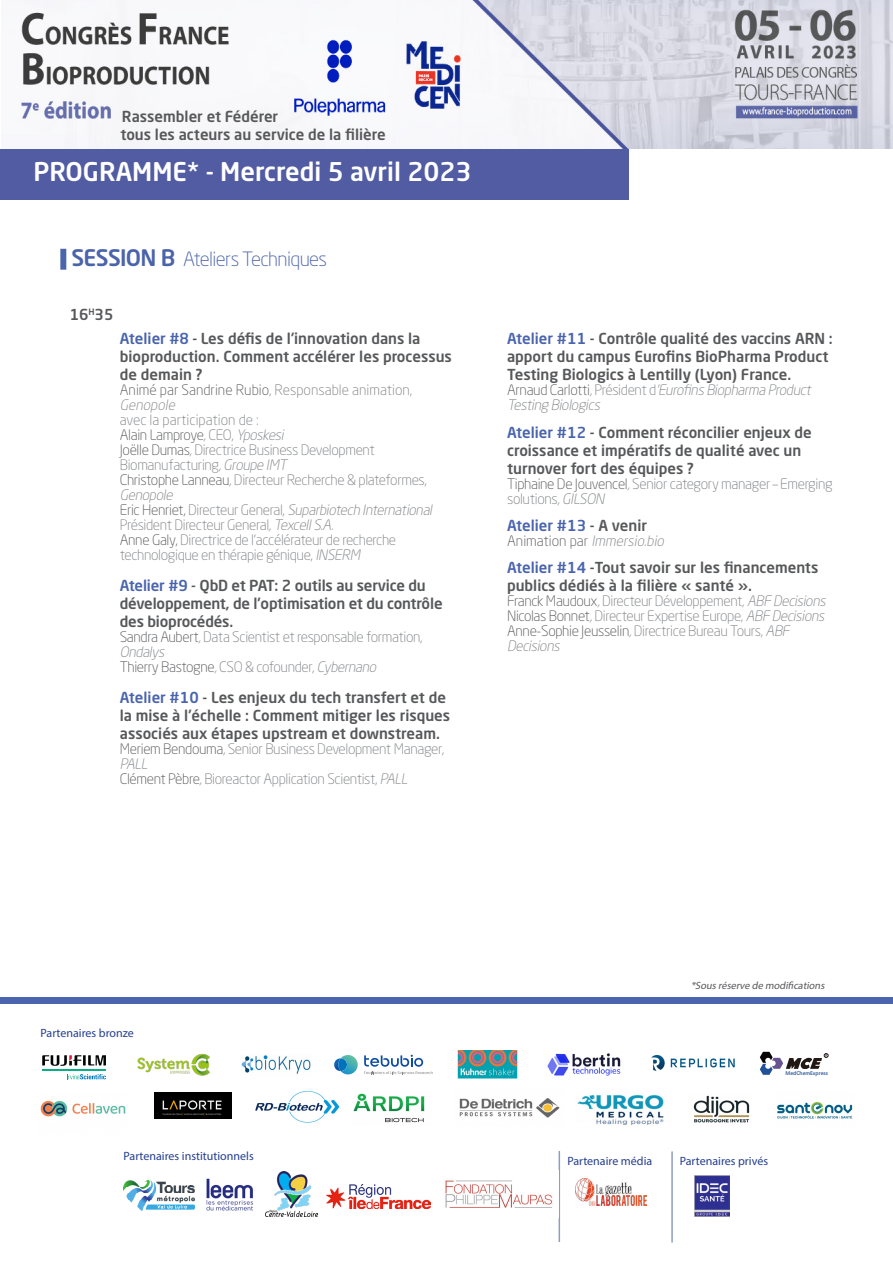
<style>
.page{position:relative;width:893px;height:1263px;background:#fff}
.page>*{position:absolute;margin:0;border:0;box-sizing:border-box;transform-origin:0 0}
.t1{font:500 25.5px "Neo Sans W1 G";color:#fff}
.t2{font:300 19.5px "Neo Sans W1 G";letter-spacing:-.03em;color:#4b63ab}
.t3{font:500 15px/18px "Neo Sans W1 G";color:#57585a}
.t4{font:500 15px "Neo Sans W1 G";color:#4a64ae}
.t5{font:300 14.25px/15px "Neo Sans W1 G";letter-spacing:-.025em;color:#808285}
.t6{font:300 14.25px/15px "Neo Sans W1 G";color:#808285}
.t7{font:italic 300 14.25px/15px "Neo Sans W1 G";color:#808285}
.t8{font:300 14.25px "Neo Sans W1 G";letter-spacing:-.025em;color:#57585a}
.t9{font:300 14.25px "Neo Sans W1 G";color:#57585a}
.t10{font:12px "Myriad Pro";color:#253f8e}
.t11{font:italic 10.5px "Myriad Pro";color:#57585a}
.t12{font:600 5.4px "Segoe UI";color:#235198}
.s1{font-weight:500;font-size:22.5px}
.s2{color:#4a64ae}
.s3{color:#4f5252}
.s4{color:#57585a}
.s5{font-style:italic}
.s6{font-style:italic;color:#808285}
.s7{color:#808285}
.s8{font-style:normal;color:#57585a}
.s9{font-style:normal}
</style>
<div class="page">
<svg style="left:60px;top:249px;width:6px;height:21px"></svg>
<img style="left:20px;top:0;width:873px;height:148px">
<div style="left:0;top:149px;width:628px;height:51px;background:#525ca3"></div>
<img style="left:576px;top:1178px;width:70px;height:28px">
<img style="left:124px;top:1181px;width:71px;height:30px">
<img style="left:206px;top:1179px;width:47px;height:32px">
<svg style="left:42px;top:1055px;width:64px;height:11px"></svg>
<img style="left:42px;top:1069px;width:64px;height:1px">
<svg style="left:67px;top:1074px;width:39px;height:5px"></svg>
<img style="left:547px;top:1053px;width:74px;height:23px">
<img style="left:695px;top:1176px;width:34px;height:41px">
<hr style="left:559px;top:1151px;width:1px;height:91px;background:#253f8e">
<hr style="left:671px;top:1151px;width:2px;height:91px;background:#253f8e">
<img style="left:137px;top:1053px;width:73px;height:23px">
<img style="left:266px;top:1171px;width:52px;height:45px">
<img style="left:241px;top:1055px;width:70px;height:19px">
<img style="left:457px;top:1050px;width:61px;height:29px">
<img style="left:155px;top:1093px;width:76px;height:25px">
<img style="left:40px;top:1100px;width:86px;height:17px">
<img style="left:255px;top:1090px;width:84px;height:33px">
<svg style="left:334px;top:1055px;width:24px;height:19px"></svg>
<svg style="left:364px;top:1055px;width:69px;height:19px"></svg>
<img style="left:326px;top:1184px;width:104px;height:24px">
<div style="left:0;top:997px;width:893px;height:6px;background:#4a64ad"></div>
<img style="left:651px;top:1055px;width:84px;height:16px">
<svg style="left:760px;top:1052px;width:68px;height:23px"></svg>
<img style="left:459px;top:1098px;width:101px;height:20px">
<img style="left:577px;top:1094px;width:87px;height:31px">
<img style="left:353px;top:1093px;width:72px;height:30px">
<img style="left:693px;top:1095px;width:57px;height:28px">
<img style="left:777px;top:1101px;width:76px;height:18px">
<img style="left:445px;top:1180px;width:108px;height:28px">
<p class="t3" style="left:122px;top:107px;width:158px">Rassembler et Fédérer</p>
<p class="t3" style="left:120px;top:125px;width:267px">tous les acteurs au service de la filière</p>
<p class="t1" style="left:33px;top:156px;width:440px">PROGRAMME* - Mercredi 5 avril 2023</p>
<p class="t2" style="left:71px;top:247px;width:257px"><span class="s1">SESSION B</span> Ateliers Techniques</p>
<p class="t3" style="left:70px;top:305px;width:45px">16<sup>H</sup>35</p>
<p class="t3" style="left:120px;top:329px;width:334px"><span class="s2">Atelier #8</span> <span class="s3">-</span> Les défis de l’innovation dans la bioproduction. Comment accélérer les processus de demain ?</p>
<p class="t6" style="left:120px;top:382px;width:294px"><span class="s4">Animé par Sandrine Rubio</span>, Responsable animation,<br><span class="s5">Genopole</span></p>
<p class="t6" style="left:120px;top:412px;width:140px">avec la participation de :</p>
<p class="t8" style="left:120px;top:426px;width:169px">Alain Lamproye<span class="s6">,</span><span class="s7">CEO,</span> <span class="s6">Yposkesi</span></p>
<p class="t5" style="left:120px;top:442px;width:257px"><span class="s4">Joëlle Dumas</span><span class="s5">,</span>Directrice Business Development<br>Biomanufacturing<span class="s5">,Groupe IMT</span></p>
<p class="t5" style="left:120px;top:472px;width:309px"><span class="s4">Christophe Lanneau</span><span class="s5">,</span>Directeur Recherche &amp; plateformes,<br><span class="s5">Genopole</span></p>
<p class="t5" style="left:120px;top:502px;width:317px"><span class="s4">Eric Henriet,</span> Directeur General, <span class="s5">Suparbiotech International<br></span>Président Directeur General<span class="s5">,TexcellS.A.</span></p>
<p class="t5" style="left:120px;top:532px;width:278px"><span class="s4">Anne Galy,</span> Directrice de l’accélérateur de recherche technologique en thérapie génique, <span class="s5">INSERM</span></p>
<p class="t3" style="left:120px;top:576px;width:324px"><span class="s2">Atelier #9</span> - QbD et PAT: 2 outils au service du développement, de l’optimisation et du contrôle des bioprocédés.</p>
<p class="t5" style="left:120px;top:629px;width:304px"><span class="s4">Sandra Aubert</span><span class="s5">,</span>Data Scientist et responsable formation,<br><span class="s5">Ondalys</span></p>
<p class="t8" style="left:120px;top:658px;width:261px">Thierry Bastogne<span class="s6">,</span><span class="s7">CSO &amp; cofounder,</span> <span class="s6">Cybernano</span></p>
<p class="t3" style="left:120px;top:688px;width:332px"><span class="s2">Atelier #10</span> <span class="s3">-</span> Les enjeux du tech transfert et de la mise à l’échelle : Comment mitiger les risques associés aux étapes upstream et downstream.</p>
<p class="t5" style="left:120px;top:741px;width:326px"><span class="s4">Meriem Bendouma</span><span class="s5">,</span>Senior Business Development Manager,<br><span class="s5">PALL</span></p>
<p class="t5" style="left:120px;top:771px;width:293px"><span class="s4">Clément Pèbre</span><span class="s5">,</span>Bioreactor Application Scientist, <span class="s5">PALL</span></p>
<p class="t3" style="left:507px;top:329px;width:327px"><span class="s2">Atelier #11</span> <span class="s3">-</span> Contrôle qualité des vaccins ARN : apport du campus Eurofins BioPharma Product<br>Testing Biologics à Lentilly (Lyon) France.</p>
<p class="t7" style="left:507px;top:382px;width:308px"><span class="s8">Arnaud Carlotti</span>,<span class="s9">Président d</span>’EurofinsBiopharma Product<br>Testing Biologics</p>
<p class="t3" style="left:507px;top:423px;width:306px"><span class="s2">Atelier #12</span> <span class="s3">-</span> Comment réconcilier enjeux de croissance et impératifs de qualité avec un turnover fort des équipes ?</p>
<p class="t5" style="left:507px;top:476px;width:327px"><span class="s4">Tiphaine De Jouvencel</span><span class="s5">,</span>Senior category manager – Emerging solutions<span class="s5">,GILSON</span></p>
<p class="t4" style="left:507px;top:516px;width:141px">Atelier #13 <span class="s3">-</span> <span class="s4">A venir</span></p>
<p class="t9" style="left:507px;top:532px;width:162px">Animation par <span class="s6">Immersio.bio</span></p>
<p class="t3" style="left:507px;top:558px;width:313px"><span class="s2">Atelier #14</span> <span class="s3">-</span>Tout savoir sur les financements publics dédiés à la filière « santé ».</p>
<p class="t5" style="left:507px;top:593px;width:323px"><span class="s4">Franck Maudoux</span><span class="s5">,</span>Directeur Développement<span class="s5">,ABF Decisions</span></p>
<p class="t5" style="left:507px;top:608px;width:322px"><span class="s4">Nicolas Bonnet</span><span class="s5">,</span>Directeur Expertise Europe, <span class="s5">ABF Decisions</span></p>
<p class="t5" style="left:507px;top:623px;width:287px"><span class="s4">Anne-Sophie Jeusselin</span><span class="s5">,</span>Directrice Bureau Tours, <span class="s5">ABF<br>Decisions</span></p>
<p class="t10" style="left:41px;top:1026px;width:95px">Partenaires bronze</p>
<p class="t10" style="left:124px;top:1148px;width:132px">Partenaires institutionnels</p>
<p class="t11" style="left:691px;top:979px;width:137px">*Sousréserve de modifications</p>
<p class="t12" style="left:785px;top:1069px;width:44px">MedChemExpress</p>
<p class="t10" style="left:567px;top:1153px;width:86px">Partenaire média</p>
<p class="t10" style="left:680px;top:1153px;width:90px">Partenaires privés</p>
</div>
